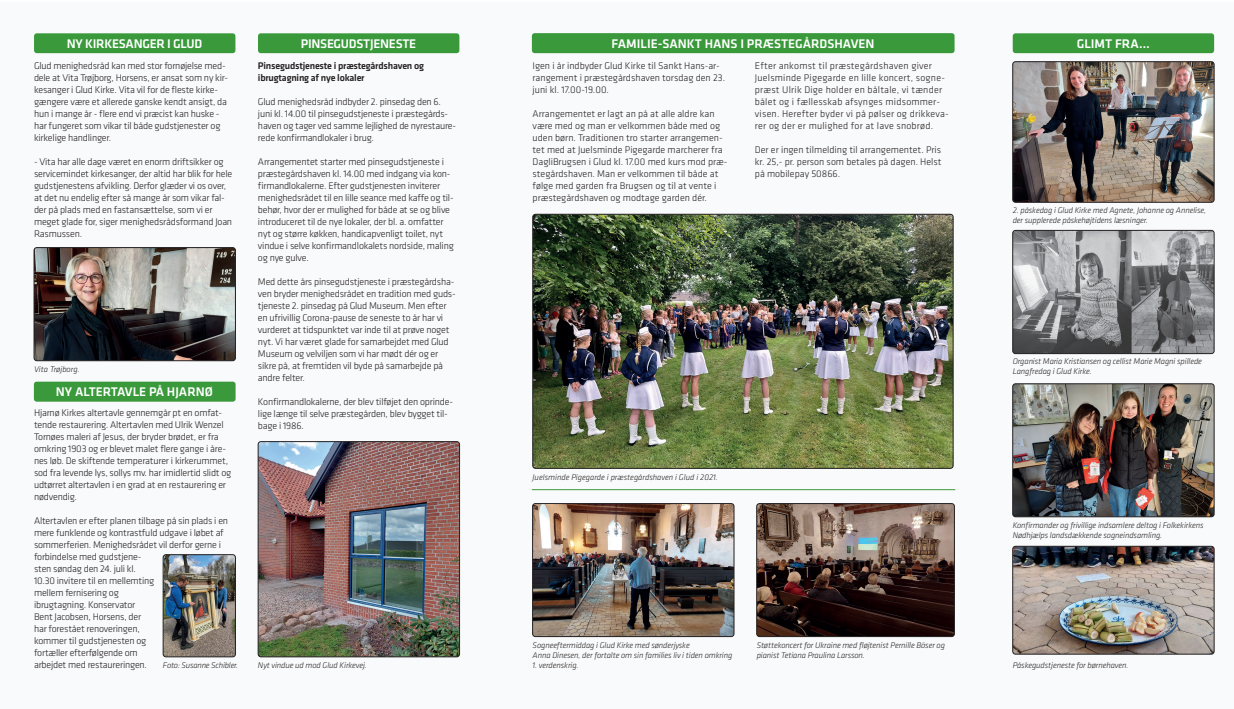
<style>
.page{position:relative;width:1234px;height:709px;background:#fff}
.page>*{position:absolute;margin:0;border:0;box-sizing:border-box;transform-origin:0 0}
.t1{font:500 13px "Klavika";color:#fff}
.t2{font:500 13px "Klavika";letter-spacing:-.02em;color:#fff}
.t3{font:300 10px/12px "Klavika";letter-spacing:-.02em;color:#231f20}
.t4{font:300 10px/12px "Klavika";color:#231f20}
.t5{font:300 10px/12px "Klavika";letter-spacing:.02em;color:#231f20}
.t6{font:500 10px/12px "Klavika";letter-spacing:-.02em;color:#231f20}
.t7{font:italic 300 8.5px/10px "Klavika";letter-spacing:-.01em;color:#231f20}
</style>
<div class="page">
<div style="left:0;top:2px;width:1233px;height:707px;background:#f9fafb"></div>
<div style="left:258px;top:33px;width:201px;height:20px;background:#3a9a3b;border-radius:3px"></div>
<div style="left:1012px;top:33px;width:201px;height:20px;background:#3a9a3b;border-radius:3px"></div>
<div style="left:34px;top:33px;width:201px;height:20px;background:#3a9a3b;border-radius:3px"></div>
<div style="left:531px;top:33px;width:423px;height:20px;background:#3a9a3b;border-radius:3px"></div>
<div style="left:34px;top:381px;width:201px;height:20px;background:#3a9a3b;border-radius:3px"></div>
<img style="left:34px;top:247px;width:201px;height:114px">
<div style="left:34px;top:247px;width:201px;height:114px;border:1px solid #231f20;border-radius:3px"></div>
<img style="left:532px;top:216px;width:419px;height:252px">
<div style="left:532px;top:214px;width:421px;height:254px;border:1px solid #231f20;border-radius:3px"></div>
<img style="left:1012px;top:62px;width:201px;height:140px">
<div style="left:1012px;top:62px;width:201px;height:140px;border:1px solid #231f20;border-radius:3px"></div>
<img style="left:1014px;top:230px;width:199px;height:122px">
<div style="left:1012px;top:230px;width:201px;height:124px;border:1px solid #231f20;border-radius:3px"></div>
<img style="left:1014px;top:385px;width:199px;height:132px">
<div style="left:1012px;top:383px;width:201px;height:134px;border:1px solid #231f20;border-radius:3px"></div>
<img style="left:1012px;top:546px;width:201px;height:108px">
<div style="left:1012px;top:546px;width:201px;height:108px;border:1px solid #231f20;border-radius:3px"></div>
<img style="left:258px;top:441px;width:201px;height:216px">
<div style="left:258px;top:441px;width:201px;height:216px;border:1px solid #231f20;border-radius:3px"></div>
<img style="left:163px;top:554px;width:72px;height:103px">
<div style="left:163px;top:554px;width:72px;height:103px;border:1px solid #231f20;border-radius:3px"></div>
<img style="left:532px;top:505px;width:200px;height:131px">
<div style="left:532px;top:503px;width:202px;height:133px;border:1px solid #231f20;border-radius:3px"></div>
<img style="left:756px;top:503px;width:198px;height:133px">
<div style="left:756px;top:503px;width:198px;height:133px;border:1px solid #231f20;border-radius:3px"></div>
<hr style="left:531px;top:489px;width:424px;height:1px;background:#3a9a3b">
<h1 class="t2" style="left:67px;top:34px;width:137px">NY KIRKESANGER I GLUD</h1>
<h1 class="t1" style="left:611px;top:34px;width:264px">FAMILIE-SANKT HANS I PRÆSTEGÅRDSHAVEN</h1>
<h1 class="t2" style="left:301px;top:34px;width:117px">PINSEGUDSTJENESTE</h1>
<h1 class="t1" style="left:1076px;top:34px;width:75px">GLIMT FRA…</h1>
<p class="t6" style="left:258px;top:60px;width:167px">Pinsegudstjeneste i præstegårdshaven og ibrugtagning af nye lokaler</p>
<p class="t3" style="left:258px;top:96px;width:200px">Glud menighedsråd indbyder 2. pinsedag den 6. juni kl. 14.00 til pinsegudstjeneste i præstegårds&shy;haven og tager ved samme lejlighed de nyrestaure&shy;rede konfirmandlokaler i brug.</p>
<p class="t3" style="left:258px;top:156px;width:197px">Arrangementet starter med pinsegudstjeneste i præstegårdshaven kl. 14.00 med indgang via kon&shy;firmandlokalerne. Efter gudstjenesten inviterer menighedsrådet til en lille seance med kaffe og til&shy;behør, hvor der er mulighed for både at se og blive introduceret til de nye lokaler, der bl. a. omfatter nyt og større køkken, handicapvenligt toilet, nyt vindue i selve konfirmandlokalets nordside, maling og nye gulve.</p>
<p class="t3" style="left:258px;top:276px;width:199px">Med dette års pinsegudstjeneste i præstegårdsha&shy;ven bryder menighedsrådet en tradition med guds&shy;tjeneste 2. pinsedag på Glud Museum. Men efter en ufrivillig Corona-pause de seneste to år har vi vurderet at tidspunktet var inde til at prøve noget nyt. Vi har været glade for samarbejdet med Glud Museum og velviljen som vi har mødt dér og er sikre på, at fremtiden vil byde på samarbejde på andre felter.</p>
<p class="t3" style="left:258px;top:396px;width:196px">Konfirmandlokalerne, der blev tilføjet den oprinde&shy;lige længe til selve præstegården, blev bygget til&shy;bage i 1986.</p>
<p class="t3" style="left:34px;top:60px;width:196px">Glud menighedsråd kan med stor fornøjelse med&shy;dele at Vita Trøjborg, Horsens, er ansat som ny kir&shy;kesanger i Glud Kirke. Vita vil for de fleste kirke&shy;gængere være et allerede ganske kendt ansigt, da hun i mange år - flere end vi præcist kan huske - har fungeret som vikar til både gudstjenester og kirkelige handlinger.</p>
<p class="t3" style="left:34px;top:156px;width:200px">- Vita har alle dage været en enorm driftsikker og servicemindet kirkesanger, der altid har blik for hele gudstjenestens afvikling. Derfor glæder vi os over, at det nu endelig efter så mange år som vikar fal&shy;der på plads med en fastansættelse, som vi er meget glade for, siger menighedsrådsformand Joan Rasmussen.</p>
<p class="t5" style="left:754px;top:60px;width:195px">Efter ankomst til præstegårdshaven giver Juelsminde Pigegarde en lille koncert, sogne&shy;præst Ulrik Dige holder en båltale, vi tænder bålet og i fællesskab afsynges midsommer&shy;visen. Herefter byder vi på pølser og drikkeva&shy;rer og der er mulighed for at lave snobrød.</p>
<p class="t3" style="left:754px;top:144px;width:188px;text-align:justify">Der er ingen tilmelding til arrangementet. Pris kr. 25,- pr. person som betales på dagen. Helst på mobilepay 50866.</p>
<p class="t4" style="left:532px;top:60px;width:194px">Igen i år indbyder Glud Kirke til Sankt Hans-ar&shy;rangement i præstegårdshaven torsdag den 23. juni kl. 17.00-19.00.</p>
<p class="t4" style="left:532px;top:108px;width:196px">Arrangementet er lagt an på at alle aldre kan være med og man er velkommen både med og uden børn. Traditionen tro starter arrangemen&shy;tet med at Juelsminde Pigegarde marcherer fra DagliBrugsen i Glud kl. 17.00 med kurs mod præ&shy;stegårdshaven. Man er velkommen til både at følge med garden fra Brugsen og til at vente i præstegårdshaven og modtage garden dér.</p>
<p class="t7" style="left:1012px;top:205px;width:195px">2. påskedag i Glud Kirke med Agnete, Johanne og Annelise, der supplerede påskehøjtidens læsninger.</p>
<p class="t7" style="left:1012px;top:356px;width:191px">Organist Maria Kristiansen og cellist Marie Magni spillede<br>Langfredag i Glud Kirke.</p>
<p class="t7" style="left:34px;top:364px;width:47px">Vita Trøjborg.</p>
<h1 class="t1" style="left:56px;top:383px;width:158px">NY ALTERTAVLE PÅ HJARNØ</h1>
<p class="t3" style="left:34px;top:407px;width:199px">Hjarnø Kirkes altertavle gennemgår pt en omfat&shy;tende restaurering. Altertavlen med Ulrik Wenzel Tornøes maleri af Jesus, der bryder brødet, er fra omkring 1903 og er blevet malet flere gange i åre&shy;nes løb. De skiftende temperaturer i kirkerummet, sod fra levende lys, sollys mv. har imidlertid slidt og udtørret altertavlen i en grad at en restaurering er nødvendig.</p>
<p class="t3" style="left:34px;top:515px;width:196px">Altertavlen er efter planen tilbage på sin plads i en mere funklende og kontrastfuld udgave i løbet af sommerferien. Menighedsrådet vil derfor gerne i forbindelse med gudstjene-<br>sten søndag den 24. juli kl.<br>10.30 invitere til en mellemting<br>mellem fernisering og<br>ibrugtagning. Konservator<br>Bent Jacobsen, Horsens, der<br>har forestået renoveringen,<br>kommer til gudstjenesten og<br>fortæller efterfølgende om<br>arbejdet med restaureringen.</p>
<p class="t7" style="left:532px;top:472px;width:187px">Juelsminde Pigegarde i præstegårdshaven i Glud i 2021.</p>
<p class="t7" style="left:1012px;top:520px;width:192px">Konfirmander og frivillige indsamlere deltog i Folkekirkens<br>Nødhjælps landsdækkende sogneindsamling.</p>
<p class="t7" style="left:756px;top:640px;width:190px">Støttekoncert for Ukraine med fløjtenist Pernille Böser og pianist Tetiana Praulina Larsson.</p>
<p class="t7" style="left:532px;top:640px;width:201px">Sogneeftermiddag i Glud Kirke med sønderjyske<br>Anna Dinesen, der fortalte om sin families liv i tiden omkring</p>
<p class="t7" style="left:258px;top:660px;width:110px">Nyt vindue ud mod Glud Kirkevej.</p>
<p class="t7" style="left:532px;top:660px;width:47px">1. verdenskrig.</p>
<p class="t7" style="left:1012px;top:660px;width:117px">Påskegudstjeneste for børnehaven.</p>
<p class="t7" style="left:163px;top:660px;width:77px">Foto: Susanne Schibler.</p>
</div>
